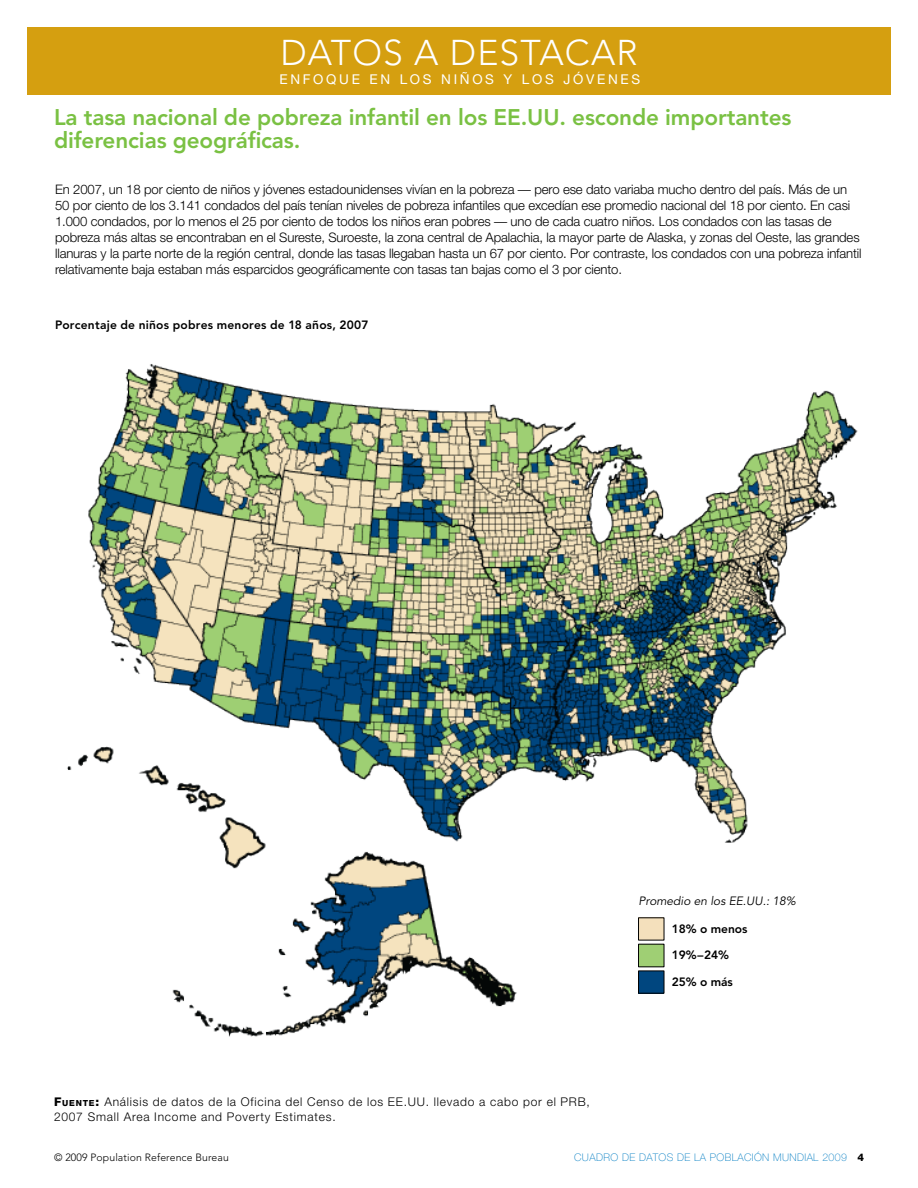
<style>
.page{position:relative;width:918px;height:1188px;background:#fff}
.page>*{position:absolute;margin:0;border:0;box-sizing:border-box;transform-origin:0 0}
.t1{font:300 35.55px "Avenir";letter-spacing:.03em;color:#fff}
.t2{font:800 22.5px/22.5px "Avenir";letter-spacing:-.005em;color:#7ac143}
.t3{font:13.5px "Helvetica Neue";letter-spacing:.2em;color:#fff}
.t4{font:300 13.2px/16.2px "Helvetica Neue";letter-spacing:-.01em;color:#000}
.t5{font:300 12px/15px "Helvetica Neue";letter-spacing:.065em;color:#000}
.t6{font:800 12px "Avenir";letter-spacing:.02em;color:#000}
.t7{font:italic 12px "Avenir";color:#010101}
.t8{font:800 12px/26.1px "Avenir";letter-spacing:-.01em;color:#010101}
.t9{font:100 10.5px "Helvetica Neue";letter-spacing:.04em;color:#007dc3}
.t10{font:300 10.5px "Avenir";letter-spacing:.01em;color:#000}
.s1{font-weight:800}
.s2{font-weight:800;font-size:8.4px}
.s3{font-weight:800;color:#000}
</style>
<div class="page">
<div style="left:27px;top:27px;width:864px;height:67px;background:#d59f10"></div>
<img style="left:67px;top:364px;width:791px;height:673px">
<div style="left:639px;top:918px;width:25px;height:22px;background:#f4e0bc"></div>
<div style="left:639px;top:944px;width:25px;height:23px;background:#9fcf74"></div>
<div style="left:639px;top:971px;width:25px;height:22px;background:#00467f"></div>
<div style="left:638px;top:971px;width:26px;height:23px;border:1px solid #010101"></div>
<h1 class="t1" style="left:280px;top:31px;width:349px">Datos a destacar</h1>
<p class="t3" style="left:279px;top:71px;width:59px">ENF OQUE</p>
<p class="t3" style="left:369px;top:71px;width:11px">EN</p>
<p class="t3" style="left:400px;top:71px;width:209px">LOS NI ÑOS Y LOS JÓVENES</p>
<h2 class="t2" style="left:54px;top:106px;width:739px">La tasa nacional de pobreza infantil en los EE.UU. esconde importantes diferencias geográficas.</h2>
<p class="t4" style="left:55px;top:181px;width:808px">En 2007, un 18 por ciento de niños y jóvenes estadounidenses vivían en la pobreza — pero ese dato variaba mucho dentro del país. Más de un 50 por ciento de los 3.141 condados del país tenían niveles de pobreza infantiles que excedían ese promedio nacional del 18 por ciento. En casi 1.000 condados, por lo menos el 25 por ciento de todos los niños eran pobres — uno de cada cuatro niños. Los condados con las tasas de pobreza más altas se encontraban en el Sureste, Suroeste, la zona central de Apalachia, la mayor parte de Alaska, y zonas del Oeste, las grandes llanuras y la parte norte de la región central, donde las tasas llegaban hasta un 67 por ciento. Por contraste, los condados con una pobreza infantil relativamente baja estaban más esparcidos geográficamente con tasas tan bajas como el 3 por ciento.</p>
<p class="t6" style="left:55px;top:317px;width:315px">Porcentaje de niños pobres menores de 18 años, 2007</p>
<p class="t5" style="left:54px;top:1094px;width:537px"><span class="s1">F</span><span class="s2">UENTE</span><span class="s1">:</span> Análisis de datos de la Oficina del Censo de los EE.UU . llevado a cabo por el PRB,<br>2007 Small Area Income and Poverty Estimates.</p>
<p class="t7" style="left:639px;top:894px;width:159px">Promedio en los EE.UU.: 18%</p>
<p class="t8" style="left:672px;top:915px;width:77px">18% o menos<br>19%–24%</p>
<p class="t8" style="left:672px;top:968px;width:62px">25% o más</p>
<p class="t10" style="left:54px;top:1151px;width:176px">© 2009 Population Reference B ureau</p>
<p class="t9" style="left:574px;top:1151px;width:291px">CUADRO DE DATOS DE LA POBLACIÓN MUNDIAL 2009 <span class="s3">4</span></p>
</div>
